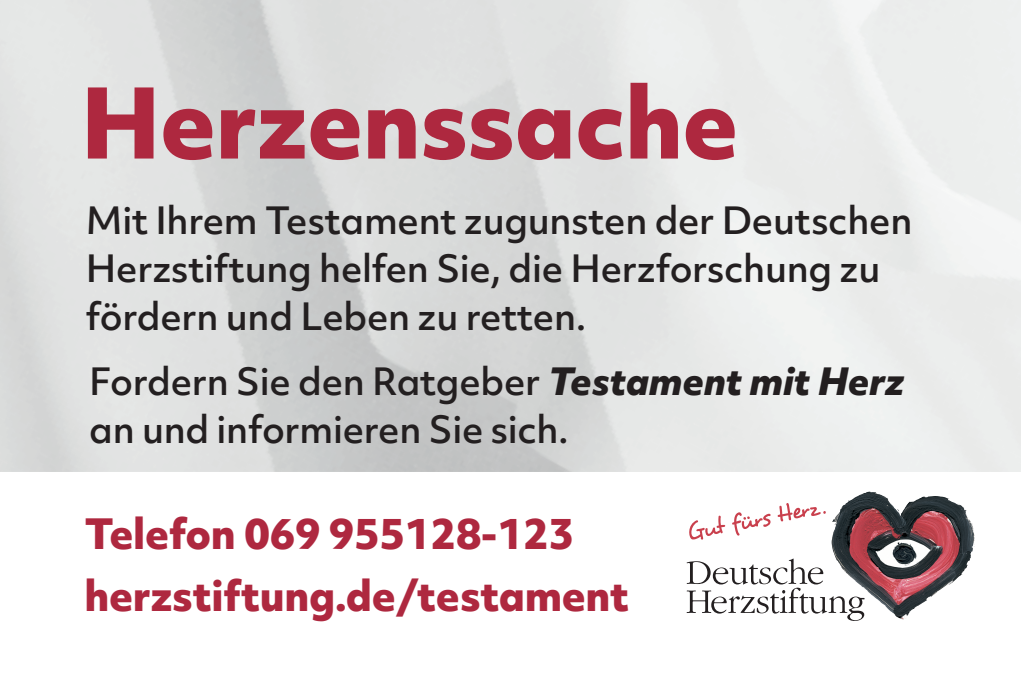
<style>
.page{position:relative;width:1021px;height:681px;background:#fff}
.page>*{position:absolute;margin:0;border:0;box-sizing:border-box;transform-origin:0 0}
.t1{font:800 93.6px "Objektiv Mk 2";letter-spacing:-.01em;color:#ae283f}
.t2{font:800 40px/62px "Objektiv Mk 2";letter-spacing:-.01em;color:#ae283f}
.t3{font:500 36px/48px "Objektiv Mk 2";letter-spacing:-.01em;color:#231f20}
.s1{font-weight:800;font-style:italic}
</style>
<div class="page">
<svg style="left:0;top:471px;width:1020px;height:150px"></svg>
<img style="left:846px;top:491px;width:24px;height:12px">
<svg style="left:686px;top:558px;width:178px;height:62px"></svg>
<svg style="left:686px;top:511px;width:84px;height:28px"></svg>
<svg style="left:777px;top:502px;width:49px;height:20px"></svg>
<h1 class="t1" style="left:80px;top:56px;width:659px">Herzenssache</h1>
<p class="t3" style="left:86px;top:196px;width:828px">Mit Ihrem Testament zugunsten der Deutschen<br>Herzstiftung helfen Sie, die Herzforschung zu fördern und Leben zu retten.</p>
<p class="t3" style="left:89px;top:357px;width:816px">Fordern Sie den Ratgeber <span class="s1">Testament mit Herz </span>an und informieren Sie sich.</p>
<p class="t2" style="left:85px;top:501px;width:546px">Telefon 069 955128-123 herzstiftung.de/testament</p>
</div>
